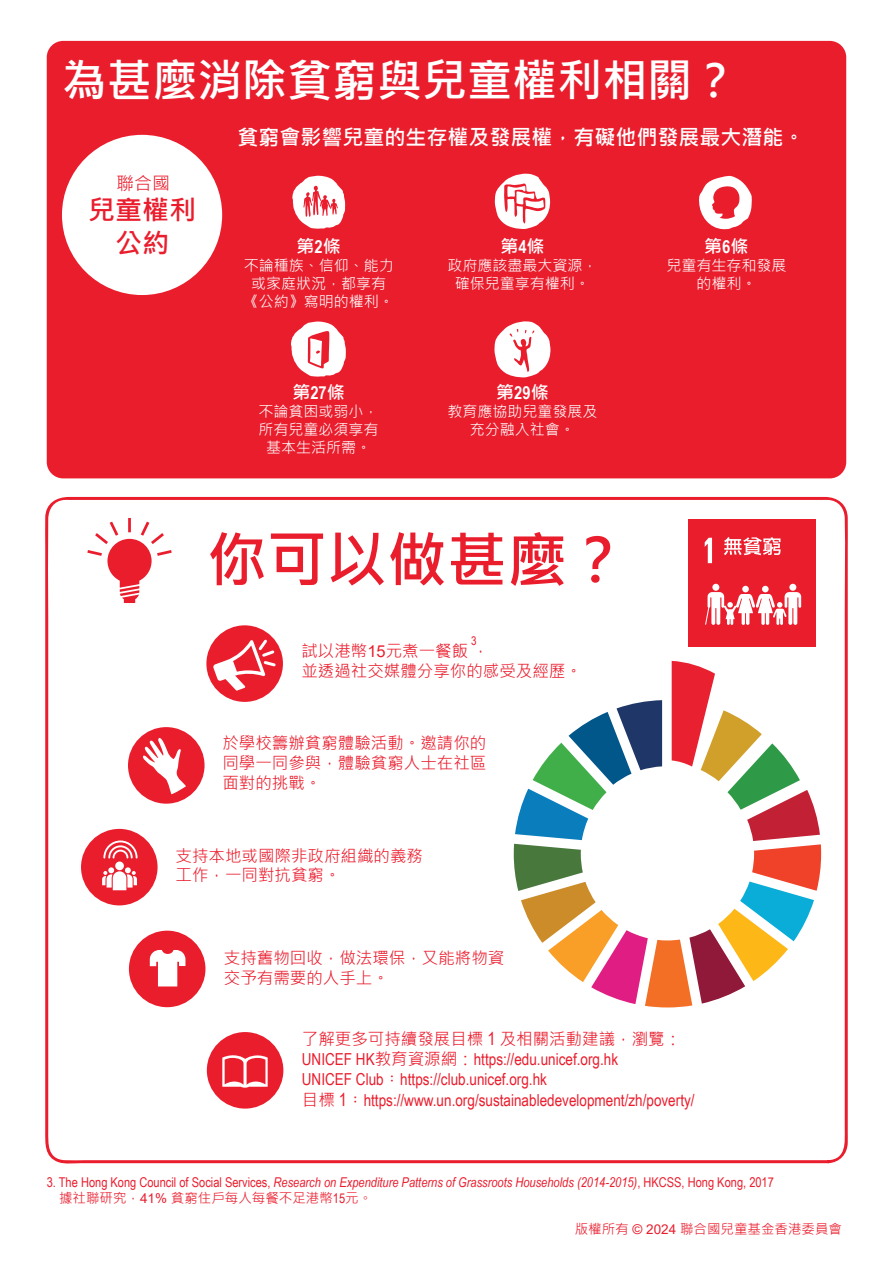
<style>
.page{position:relative;width:893px;height:1263px;background:#fff}
.page>*{position:absolute;margin:0;border:0;box-sizing:border-box;transform-origin:0 0}
.t1{font:700 60px "Microsoft Jheng Hei";color:#ea1d2d}
.t2{font:700 45px "Microsoft Jheng Hei";color:#fff}
.t3{font:700 27px/32.4px "Microsoft Jheng Hei";color:#ea1d2d;text-align:center}
.t4{font:700 21px "Microsoft Jheng Hei";color:#fff}
.t5{font:700 18px "Microsoft Jheng Hei";color:#fff}
.t6{font:18px "Microsoft Jheng Hei";color:#ea1d2d}
.t7{font:16.5px/19.8px "Microsoft Jheng Hei";color:#ea1d2d}
.t8{font:16.5px/19.8px "Arial Narrow";color:#ea1d2d}
.t9{font:15px/18px "Microsoft Jheng Hei";color:#fff;text-align:center}
.t10{font:italic 13.5px "Arial Narrow";color:#ea1d2d}
.t11{font:13.5px "Microsoft Jheng Hei";color:#ea1d2d}
.t12{font:12px "Arial Narrow";color:#ea1d2d}
.s1{font-family:"Arial Narrow"}
.s2{font-family:"Arial"}
.s3{font-family:"Arial Narrow";font-size:18px}
.s4{font-family:"Microsoft Jheng Hei"}
.s5{font-family:"Adobe Ming Std";font-weight:300}
.s6{font-size:18px}
.s7{font-style:normal}
</style>
<div class="page">
<div style="left:47px;top:41px;width:799px;height:437px;background:#ea1d2d;border-radius:16px"></div>
<div style="left:62px;top:135px;width:160px;height:160px;background:#fff;border-radius:50%"></div>
<svg style="left:45px;top:497px;width:803px;height:667px"></svg>
<svg style="left:87px;top:518px;width:85px;height:85px"></svg>
<svg style="left:514px;top:661px;width:307px;height:346px"></svg>
<div style="left:207px;top:1032px;width:76px;height:76px;background:#ea1d2d;border-radius:50%"></div>
<svg style="left:222px;top:1055px;width:46px;height:33px"></svg>
<div style="left:688px;top:519px;width:128px;height:127px;background:#ea1d2d"></div>
<svg style="left:705px;top:538px;width:7px;height:25px"></svg>
<div style="left:789px;top:584px;width:7px;height:7px;background:#fff;border-radius:50%"></div>
<div style="left:762px;top:586px;width:7px;height:6px;background:#fff;border-radius:50%"></div>
<div style="left:742px;top:586px;width:7px;height:6px;background:#fff;border-radius:50%"></div>
<div style="left:712px;top:584px;width:7px;height:7px;background:#fff;border-radius:50%"></div>
<svg style="left:705px;top:592px;width:96px;height:33px"></svg>
<svg style="left:699px;top:175px;width:53px;height:54px"></svg>
<svg style="left:291px;top:321px;width:55px;height:56px"></svg>
<svg style="left:292px;top:176px;width:53px;height:53px"></svg>
<svg style="left:494px;top:321px;width:57px;height:57px"></svg>
<svg style="left:495px;top:174px;width:56px;height:55px"></svg>
<div style="left:206px;top:625px;width:77px;height:77px;background:#ea1d2d;border-radius:50%"></div>
<svg style="left:213px;top:637px;width:65px;height:54px"></svg>
<div style="left:129px;top:931px;width:76px;height:76px;background:#ea1d2d;border-radius:50%"></div>
<svg style="left:150px;top:950px;width:35px;height:36px"></svg>
<div style="left:128px;top:727px;width:77px;height:77px;background:#ea1d2d;border-radius:50%"></div>
<svg style="left:140px;top:738px;width:46px;height:66px"></svg>
<div style="left:81px;top:829px;width:77px;height:76px;background:#ea1d2d;border-radius:50%"></div>
<svg style="left:102px;top:840px;width:36px;height:50px"></svg>
<svg style="left:724px;top:537px;width:57px;height:18px"></svg>
<h2 class="t2" style="left:62px;top:52px;width:677px">為甚麼消除貧窮與兒童權利相關？</h2>
<p class="t6" style="left:116px;top:172px;width:55px">聯合國</p>
<h3 class="t3" style="left:88px;top:194px;width:110px">兒童權利公約</h3>
<p class="t4" style="left:238px;top:124px;width:568px">貧窮會影響兒童的生存權及發展權，有礙他們發展最大潛能。</p>
<p class="t5" style="left:297px;top:235px;width:46px">第<span class="s1">2</span>條</p>
<p class="t9" style="left:244px;top:256px;width:151px">不論種族、信仰、能力或家庭狀況，都享有《公約》寫明的權利。</p>
<p class="t5" style="left:292px;top:381px;width:54px">第<span class="s1">27</span>條</p>
<p class="t9" style="left:259px;top:402px;width:121px">不論貧困或弱小，所有兒童必須享有基本生活所需。</p>
<p class="t5" style="left:500px;top:235px;width:46px">第<span class="s1">4</span>條</p>
<p class="t9" style="left:447px;top:256px;width:151px">政府應該盡最大資源，確保兒童享有權利。</p>
<p class="t5" style="left:496px;top:381px;width:54px">第<span class="s1">29</span>條</p>
<p class="t9" style="left:447px;top:402px;width:151px">教育應協助兒童發展及充分融入社會。</p>
<p class="t5" style="left:704px;top:235px;width:46px">第<span class="s1">6</span>條</p>
<p class="t9" style="left:666px;top:256px;width:122px">兒童有生存和發展的權利。</p>
<h1 class="t1" style="left:207px;top:522px;width:421px">你可以做甚麼？</h1>
<p class="t12" style="left:471px;top:632px;width:7px">3</p>
<p class="t7" style="left:301px;top:641px;width:282px">試以港幣<span class="s2">15</span>元煮一餐飯 ，<br>並透過社交媒體分享你的感受及經歷。</p>
<p class="t7" style="left:222px;top:733px;width:265px;text-align:justify">於學校籌辦貧窮體驗活動。邀請你的同學一同參與，體驗貧窮人士在社區面對的挑戰。</p>
<p class="t7" style="left:175px;top:846px;width:249px">支持本地或國際非政府組織的義務工作，一同對抗貧窮。</p>
<p class="t7" style="left:224px;top:948px;width:282px">支持舊物回收，做法環保，又能將物資交予有需要的人手上。</p>
<p class="t7" style="left:302px;top:1029px;width:381px">了解更多可持續發展目標 <span class="s3">1</span> 及相關活動建議，瀏覽：</p>
<p class="t8" style="left:302px;top:1049px;width:318px">UNICEF HK<span class="s4">教育資源網：</span>https://edu.unicef.org.hk<br>UNICEF Club<span class="s5">：</span>https://club.unicef.org.hk</p>
<p class="t8" style="left:302px;top:1090px;width:394px"><span class="s4">目標</span> <span class="s6">1</span><span class="s5">：</span>https://www.un.org/sustainabledevelopment/zh/poverty/</p>
<p class="t10" style="left:47px;top:1173px;width:729px"><span class="s7">3. The Hong Kong Council of Social Services,</span> Research on Expenditure Patterns of Grassroots Households (2014-2015)<span class="s7">, HKCSS, Hong Kong, 2017</span></p>
<p class="t11" style="left:59px;top:1190px;width:315px">據社聯研究，<span class="s2">41%</span> 貧窮住戶每人每餐不足港幣<span class="s1">15</span>元<span class="s5">。</span></p>
<p class="t11" style="left:575px;top:1220px;width:269px">版權所有 <span class="s2">© 2024</span> 聯合國兒童基金香港委員會</p>
</div>
